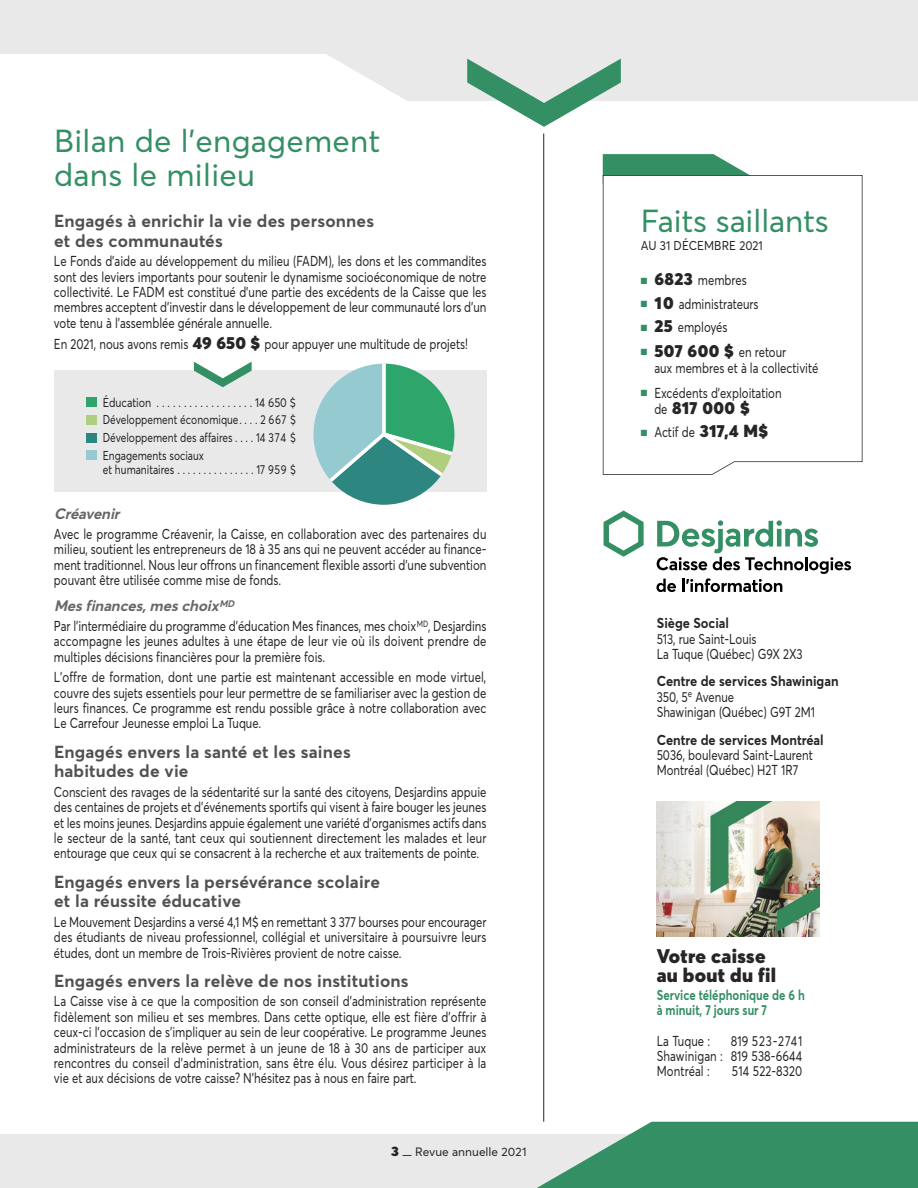
<style>
.page{position:relative;width:918px;height:1188px;background:#fff}
.page>*{position:absolute;margin:0;border:0;box-sizing:border-box;transform-origin:0 0}
.t1{font:31.5px/34.5px "Averta";letter-spacing:.01em;color:#348f64}
.t2{font:900 19.5px/18.8px "Averta";letter-spacing:.015em;color:#272526}
.t3{font:700 17.25px/19.5px "Averta";letter-spacing:.01em;color:#525152}
.t4{font:900 17.25px "Averta";letter-spacing:.025em;color:#272526}
.t5{font:italic 700 15px "Averta";color:#686767}
.t6{font:14.25px/15.3px "Averta";color:#272526;text-align:justify;scale:.8 1}
.t7{font:700 14.25px "Averta";color:#272526;scale:.9 1}
.t8{font:700 14.25px/15.3px "Averta";color:#348f64;scale:.8 1}
.t9{font:14.25px "Averta";letter-spacing:.065em;color:#272526;scale:.8 1}
.t10{font:12.75px/13.5px "Averta";color:#272526;scale:.8 1}
.t11{font:12.75px "Averta";color:#272526;scale:.83 1}
.t12{font:12.75px "Averta";color:#272526;scale:.9 1}
.t13{font:12px "Averta";color:#272526;scale:.8 1}
.s1{font-weight:900;font-size:17.25px}
.s2{font-weight:900;font-size:13.5px}
.s3{color:#348f64}
.s4{font-weight:400;font-size:14.25px}
</style>
<div class="page">
<div style="left:0;top:0;width:918px;height:100px;background:#e9e9e9"></div>
<div style="left:0;top:1134px;width:905px;height:54px;background:#e9e9e9"></div>
<svg style="left:537px;top:1122px;width:381px;height:66px;background:#509d79"></svg>
<svg style="left:0;top:54px;width:445px;height:47px"></svg>
<svg style="left:604px;top:511px;width:40px;height:46px"></svg>
<svg style="left:656px;top:520px;width:195px;height:72px"></svg>
<div style="left:54px;top:370px;width:432px;height:122px;background:#e9e9e9"></div>
<div style="left:86px;top:433px;width:11px;height:9px;background:#2d867f"></div>
<div style="left:86px;top:451px;width:11px;height:9px;background:#96cad1"></div>
<div style="left:86px;top:397px;width:11px;height:10px;background:#2ea56a"></div>
<div style="left:86px;top:415px;width:11px;height:9px;background:#afce7e"></div>
<svg style="left:313px;top:364px;width:142px;height:141px"></svg>
<img style="left:657px;top:801px;width:162px;height:135px">
<hr style="left:543px;top:134px;width:1px;height:988px;background:#272526">
<svg style="left:462px;top:58px;width:167px;height:69px"></svg>
<svg style="left:603px;top:154px;width:147px;height:21px;background:#4e9d78"></svg>
<svg style="left:603px;top:175px;width:260px;height:300px"></svg>
<svg style="left:193px;top:361px;width:59px;height:26px"></svg>
<p class="t1" style="left:54px;top:126px;width:328px">Bilan de l’engagement dans le milieu</p>
<p class="t3" style="left:54px;top:213px;width:322px">Engagés à enrichir la vie des personnes et des communautés</p>
<p class="t6" style="left:54px;top:255px;width:542px">Le Fonds d’aide au développement du milieu (FADM), les dons et les commandites sont des leviers importants pour soutenir le dynamisme socioéconomique de notre collectivité. Le FADM est constitué d’une partie des excédents de la Caisse que les membres acceptent d’investir dans le développement de leur communauté lors d’un vote tenu à l’assemblée générale annuelle.</p>
<p class="t6" style="left:54px;top:337px;width:519px">En 2021, nous avons remis <span class="s1">49 650 $</span> pour appuyer une multitude de projets!</p>
<p class="t11" style="left:103px;top:397px;width:234px">Éducation . . . . . . . . . . . . . . . . . . 14 650 $</p>
<p class="t10" style="left:103px;top:414px;width:243px">Développement économique. . . . 2 667 $</p>
<p class="t10" style="left:103px;top:432px;width:243px">Développement des affaires . . . . 14 374 $</p>
<p class="t10" style="left:103px;top:450px;width:243px">Engagements sociaux<br>et humanitaires . . . . . . . . . . . . . . . 17 959 $</p>
<p class="t5" style="left:54px;top:508px;width:70px">Créavenir</p>
<p class="t6" style="left:54px;top:527px;width:542px">Avec le programme Créavenir, la Caisse, en collaboration avec des partenaires du milieu, soutient les entrepreneurs de 18 à 35 ans qui ne peuvent accéder au finance&shy;ment traditionnel. Nous leur offrons un financement flexible assorti d’une subvention pouvant être utilisée comme mise de fonds.</p>
<p class="t5" style="left:54px;top:600px;width:184px">Mes finances,mes choix<sup>MD</sup></p>
<p class="t6" style="left:54px;top:619px;width:542px">Par l’intermédiaire du programme d’éducation Mes finances, mes choix<sup>MD</sup>, Desjardins accompagne les jeunes adultes à une étape de leur vie où ils doivent prendre de multiples décisions financières pour la première fois.</p>
<p class="t6" style="left:54px;top:671px;width:542px">L’offre de formation, dont une partie est maintenant accessible en mode virtuel, couvre des sujets essentiels pour leur permettre de se familiariser avec la gestion de leurs finances. Ce programme est rendu possible grâce à notre collaboration avec Le Carrefour Jeunesse emploi La Tuque.</p>
<p class="t3" style="left:54px;top:743px;width:298px">Engagés envers la santé et les saines habitudes de vie</p>
<p class="t6" style="left:54px;top:785px;width:542px">Conscient des ravages de la sédentarité sur la santé des citoyens, Desjardins appuie des centaines de projets et d’événements sportifs qui visent à faire bouger les jeunes et les moins jeunes. Desjardins appuie également une variété d’organismes actifs dans le secteur de la santé, tant ceux qui soutiennent directement les malades et leur entourage que ceux qui se consacrent à la recherche et aux traitements de pointe.</p>
<p class="t3" style="left:54px;top:873px;width:328px">Engagés envers la persévérance scolaire et la réussite éducative</p>
<p class="t6" style="left:54px;top:915px;width:542px">Le Mouvement Desjardins a versé 4,1 M$ en remettant 3 377 bourses pour encourager des étudiants de niveau professionnel, collégial et universitaire à poursuivre leurs études, dont un membre de Trois-Rivières provient de notre caisse.</p>
<p class="t3" style="left:54px;top:972px;width:356px">Engagés envers la relève de nos institutions</p>
<p class="t6" style="left:54px;top:995px;width:542px">La Caisse vise à ce que la composition de son conseil d’administration représente fidèlement son milieu et ses membres. Dans cette optique, elle est fière d’offrir à ceux-ci l’occasion de s’impliquer au sein de leur coopérative. Le programme Jeunes administrateurs de la relève permet à un jeune de 18 à 30 ans de participer aux rencontres du conseil d’administration, sans être élu. Vous désirez participer à la vie et aux décisions de votre caisse? N’hésitez pas à nous en faire part.</p>
<p class="t13" style="left:391px;top:1147px;width:171px"><span class="s2">3</span> — Revue annuelle 2021</p>
<p class="t1" style="left:641px;top:206px;width:189px">Faits saillants</p>
<p class="t12" style="left:641px;top:241px;width:137px">AU 31 DÉCEMBRE 2021</p>
<p class="t6" style="left:641px;top:274px;width:134px"><span class="s3">■</span> <span class="s1">6823</span> membres</p>
<p class="t6" style="left:641px;top:297px;width:149px"><span class="s3">■</span> <span class="s1">10</span> administrateurs</p>
<p class="t6" style="left:641px;top:321px;width:110px"><span class="s3">■</span> <span class="s1">25</span> employés</p>
<p class="t6" style="left:654px;top:345px;width:207px;line-height:16.5px;text-indent:-13px"><span class="s3">■</span> <span class="s1">507 600 $</span> en retour<br>aux membres et à la collectivité</p>
<p class="t6" style="left:641px;top:386px;width:178px"><span class="s3">■</span> Excédents d’exploitation</p>
<p class="t4" style="left:654px;top:401px;width:97px"><span class="s4">de</span> 817 000 $</p>
<p class="t6" style="left:641px;top:426px;width:161px"><span class="s3">■</span> Actif de <span class="s1">317,4 M$</span></p>
<p class="t7" style="left:657px;top:618px;width:82px">Siège Social</p>
<p class="t6" style="left:657px;top:632px;width:126px">513, rue Saint-Louis</p>
<p class="t6" style="left:657px;top:648px;width:184px">La Tuque (Québec) G9X 2X3</p>
<p class="t7" style="left:657px;top:676px;width:204px">Centre de services Shawinigan</p>
<p class="t6" style="left:657px;top:690px;width:98px">350, 5<sup>e</sup> Avenue</p>
<p class="t6" style="left:657px;top:706px;width:199px">Shawinigan (Québec) G9T 2M1</p>
<p class="t7" style="left:657px;top:734px;width:187px">Centre de services Montréal</p>
<p class="t6" style="left:657px;top:749px;width:197px">5036, boulevard Saint-Laurent</p>
<p class="t6" style="left:657px;top:764px;width:179px">Montréal (Québec) H2T 1R7</p>
<p class="t2" style="left:657px;top:949px;width:121px">Votre caisse au bout du fil</p>
<p class="t8" style="left:657px;top:988px;width:187px">Service téléphonique de 6 h à minuit, 7 jours sur 7</p>
<p class="t6" style="left:657px;top:1034px;width:68px">La Tuque :</p>
<p class="t9" style="left:731px;top:1035px;width:91px">819 523-2741</p>
<p class="t6" style="left:657px;top:1050px;width:184px">Shawinigan : 819 538-6644</p>
<p class="t6" style="left:657px;top:1065px;width:68px">Montréal :</p>
<p class="t6" style="left:732px;top:1065px;width:90px">514 522-8320</p>
</div>
